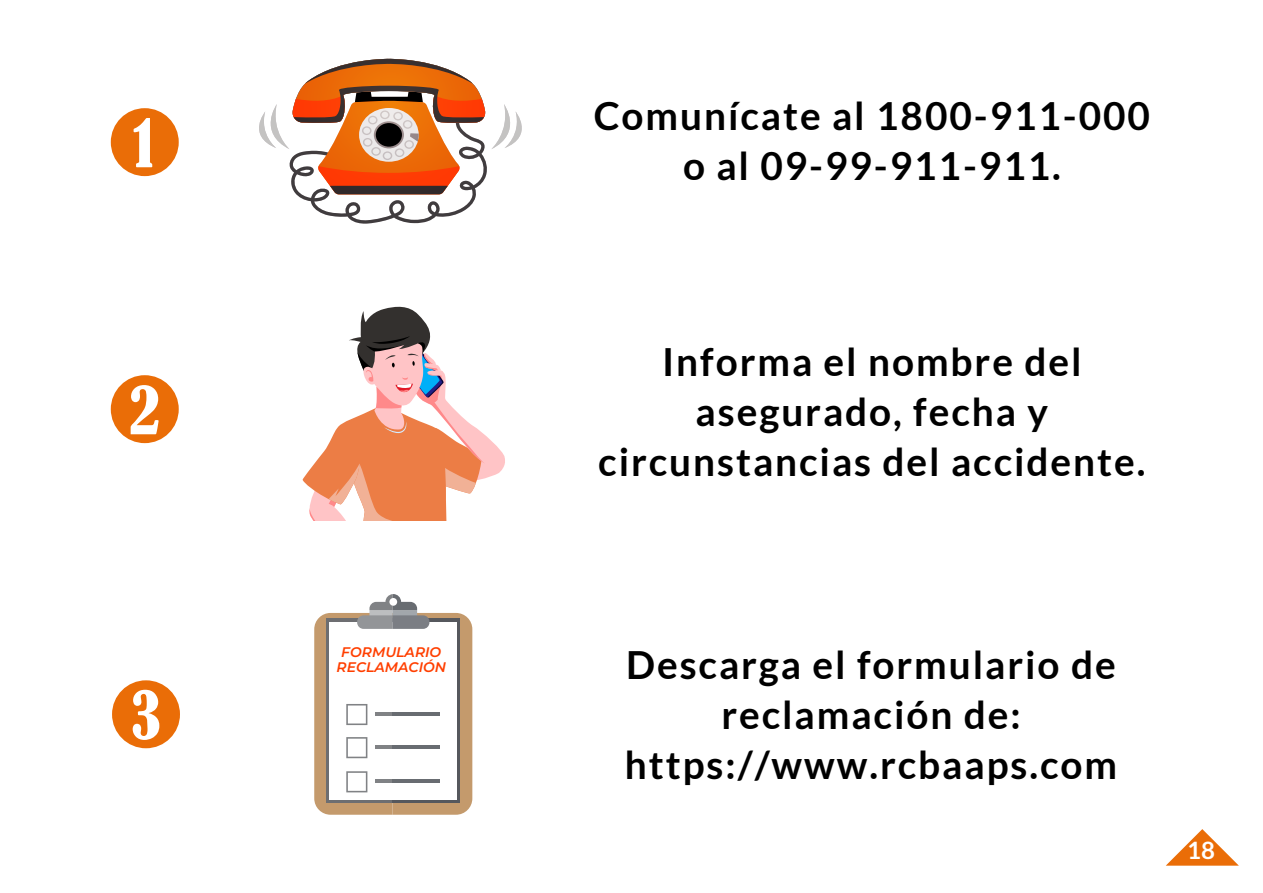
<style>
.page{position:relative;width:1263px;height:893px;background:#fff}
.page>*{position:absolute;margin:0;border:0;box-sizing:border-box;transform-origin:0 0}
.t1{font:condensed 62.25px "Bernard";color:#fff}
.t2{font:700 38.7px/50.1px "Lato";letter-spacing:.05em;color:#000;text-align:center}
.t3{font:700 24px "Lato";color:#fff}
.t4{font:italic 600 13.95px/14.4px "Montserrat";color:#ff3f00;text-align:center}
</style>
<div class="page">
<svg style="left:259px;top:58px;width:263px;height:166px"></svg>
<div style="left:111px;top:108px;width:68px;height:68px;background:#ea6d07;border-radius:50%"></div>
<div style="left:111px;top:375px;width:68px;height:68px;background:#ea6d07;border-radius:50%"></div>
<div style="left:112px;top:680px;width:68px;height:68px;background:#ea6d07;border-radius:50%"></div>
<svg style="left:1166px;top:829px;width:73px;height:37px"></svg>
<svg style="left:302px;top:306px;width:203px;height:215px"></svg>
<svg style="left:314px;top:594px;width:158px;height:221px"></svg>
<h1 class="t1" style="left:133px;top:107px;width:25px">1</h1>
<h1 class="t1" style="left:129px;top:374px;width:32px">2</h1>
<h1 class="t1" style="left:130px;top:679px;width:32px">3</h1>
<p class="t4" style="left:337px;top:645px;width:111px">FORMULARIO<br>RECLAMACIÓN</p>
<p class="t2" style="left:594px;top:90px;width:558px">Comunícate al 1800-911-000 o al 09-99-911-911.</p>
<p class="t2" style="left:598px;top:336px;width:549px">Informa el nombre del asegurado, fecha y circunstancias del accidente.</p>
<p class="t2" style="left:625px;top:639px;width:494px">Descarga el formulario de reclamación de: https://www.rcbaaps.com</p>
<p class="t3" style="left:1187px;top:837px;width:29px">18</p>
</div>
